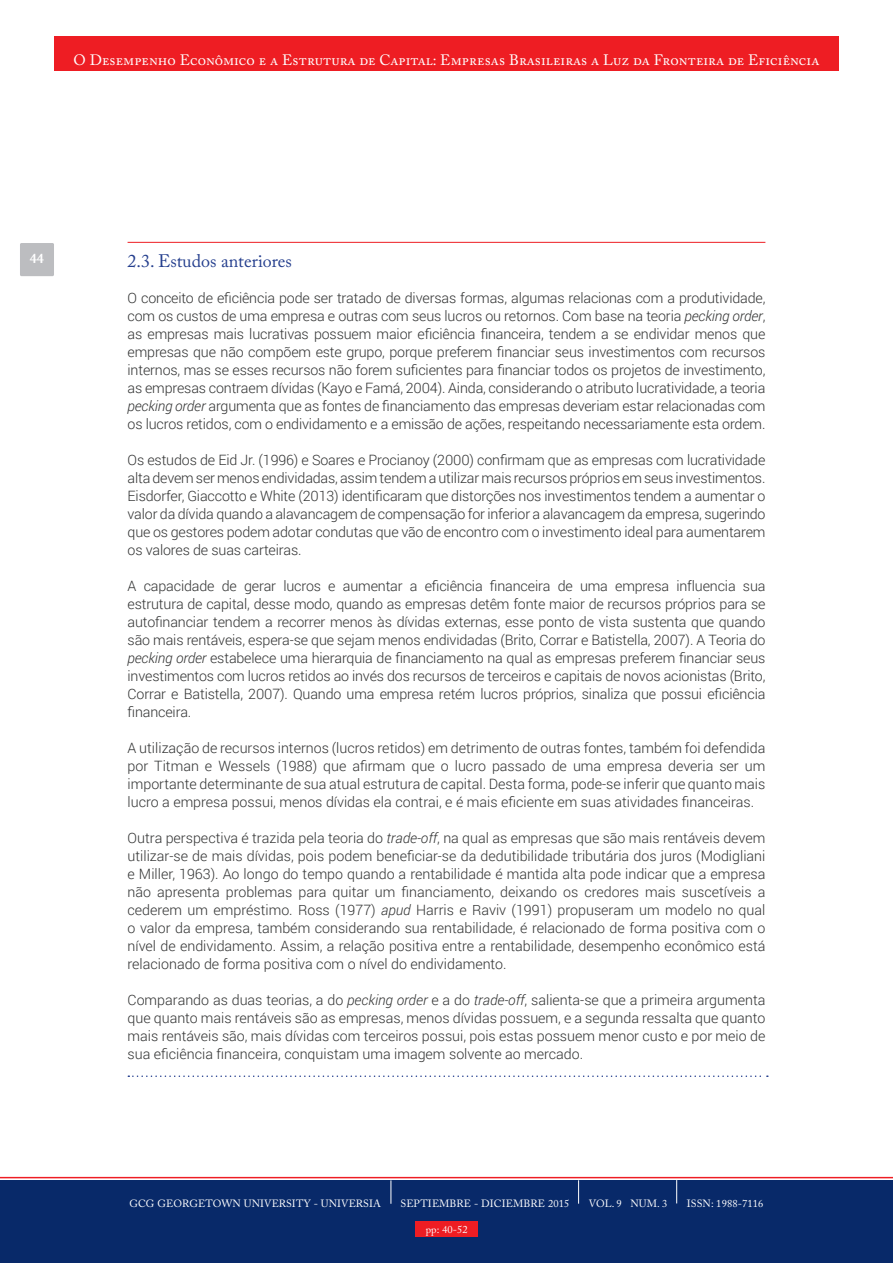
<style>
.page{position:relative;width:893px;height:1263px;background:#fff}
.page>*{position:absolute;margin:0;border:0;box-sizing:border-box;transform-origin:0 0}
.t1{font:18px "Adobe Caslon Pro";color:#253f8e}
.body{font:15px "Adobe Caslon Pro";letter-spacing:.005em;color:#fff}
.t2{font:300 15px "Caslon";color:#fff}
.t3{font:300 14.25px/18px "Roboto";letter-spacing:-.01em;color:#313232;text-align:justify}
.t4{font:10.5px "Adobe Caslon Pro";letter-spacing:.01em;color:#fff}
.s1{font-style:italic}
</style>
<div class="page">
<div style="left:54px;top:37px;width:785px;height:34px;background:#ee1d23"></div>
<div style="left:0;top:1180px;width:893px;height:83px;background:#082969"></div>
<svg style="left:0;top:1177px;width:893px;height:27px"></svg>
<div style="left:20px;top:243px;width:34px;height:33px;background:#bcbdc0;border-radius:2px"></div>
<hr style="left:128px;top:242px;width:637px;height:1px;background:#ee1d23">
<svg style="left:128px;top:1075px;width:640px;height:2px"></svg>
<div style="left:415px;top:1221px;width:63px;height:16px;background:#ee1d23"></div>
<p class="body" style="left:73px;top:51px;width:748px">O Desempenho Econômico e a Estrutura de Capital: Empresas Brasileiras a Luz da Fronteira de Eficiência</p>
<p class="t2" style="left:30px;top:253px;width:16px">44</p>
<p class="t1" style="left:128px;top:250px;width:166px">2.3. Estudos anteriores</p>
<p class="t3" style="left:128px;top:288px;width:639px">O conceito de eficiência pode ser tratado de diversas formas, algumas relacionas com a produtividade, com os custos de uma empresa e outras com seus lucros ou retornos. Com base na teoria <span class="s1">pecking order</span>, as empresas mais lucrativas possuem maior eficiência financeira, tendem a se endividar menos que empresas que não compõem este grupo, porque preferem financiar seus investimentos com recursos internos, mas se esses recursos não forem suficientes para financiar todos os projetos de investimento, as empresas contraem dívidas (Kayo e Famá, 2004). Ainda, considerando o atributo lucratividade, a teoria <span class="s1">pecking order</span> argumenta que as fontes de financiamento das empresas deveriam estar relacionadas com os lucros retidos, com o endividamento e a emissão de ações, respeitando necessariamente esta ordem.</p>
<p class="t3" style="left:128px;top:450px;width:639px">Os estudos de Eid Jr. (1996) e Soares e Procianoy (2000) confirmam que as empresas com lucratividade alta devem ser menos endividadas, assim tendem a utilizar mais recursos próprios em seus investimentos.<br>Eisdorfer, Giaccotto e White (2013) identificaram que distorções nos investimentos tendem a aumentar o valor da dívida quando a alavancagem de compensação for inferior a alavancagem da empresa, sugerindo que os gestores podem adotar condutas que vão de encontro com o investimento ideal para aumentarem os valores de suas carteiras.</p>
<p class="t3" style="left:128px;top:576px;width:639px">A capacidade de gerar lucros e aumentar a eficiência financeira de uma empresa influencia sua estrutura de capital, desse modo, quando as empresas detêm fonte maior de recursos próprios para se autofinanciar tendem a recorrer menos às dívidas externas, esse ponto de vista sustenta que quando são mais rentáveis, espera-se que sejam menos endividadas (Brito, Corrar e Batistella, 2007). A Teoria do <span class="s1">pecking order</span> estabelece uma hierarquia de financiamento na qual as empresas preferem financiar seus investimentos com lucros retidos ao invés dos recursos de terceiros e capitais de novos acionistas (Brito, Corrar e Batistella, 2007). Quando uma empresa retém lucros próprios, sinaliza que possui eficiência financeira.</p>
<p class="t3" style="left:128px;top:738px;width:639px">A utilização de recursos internos (lucros retidos) em detrimento de outras fontes, também foi defendida por Titman e Wessels (1988) que afirmam que o lucro passado de uma empresa deveria ser um importante determinante de sua atual estrutura de capital. Desta forma, pode-se inferir que quanto mais lucro a empresa possui, menos dívidas ela contrai, e é mais eficiente em suas atividades financeiras.</p>
<p class="t3" style="left:128px;top:828px;width:639px">Outra perspectiva é trazida pela teoria do <span class="s1">trade-off</span>, na qual as empresas que são mais rentáveis devem utilizar-se de mais dívidas, pois podem beneficiar-se da dedutibilidade tributária dos juros (Modigliani e Miller, 1963). Ao longo do tempo quando a rentabilidade é mantida alta pode indicar que a empresa não apresenta problemas para quitar um financiamento, deixando os credores mais suscetíveis a cederem um empréstimo. Ross (1977) <span class="s1">apud</span> Harris e Raviv (1991) propuseram um modelo no qual o valor da empresa, também considerando sua rentabilidade, é relacionado de forma positiva com o nível de endividamento. Assim, a relação positiva entre a rentabilidade, desempenho econômico está relacionado de forma positiva com o nível do endividamento.</p>
<p class="t3" style="left:128px;top:990px;width:639px">Comparando as duas teorias, a do <span class="s1">pecking order</span> e a do <span class="s1">trade-off</span>, salienta-se que a primeira argumenta que quanto mais rentáveis são as empresas, menos dívidas possuem, e a segunda ressalta que quanto mais rentáveis são, mais dívidas com terceiros possui, pois estas possuem menor custo e por meio de sua eficiência financeira, conquistam uma imagem solvente ao mercado.</p>
<p class="t4" style="left:129px;top:1197px;width:253px">GCG GEORGETOWN UNIVERSITY - UNIVERSIA</p>
<p class="t4" style="left:400px;top:1197px;width:170px">SEPTIEMBRE - DICIEMBRE 2015</p>
<p class="t4" style="left:589px;top:1197px;width:80px">VOL. 9 NUM. 3</p>
<p class="t4" style="left:687px;top:1197px;width:78px">ISSN: 1988-7116</p>
<p class="t4" style="left:426px;top:1223px;width:43px">pp: 40-52</p>
</div>
